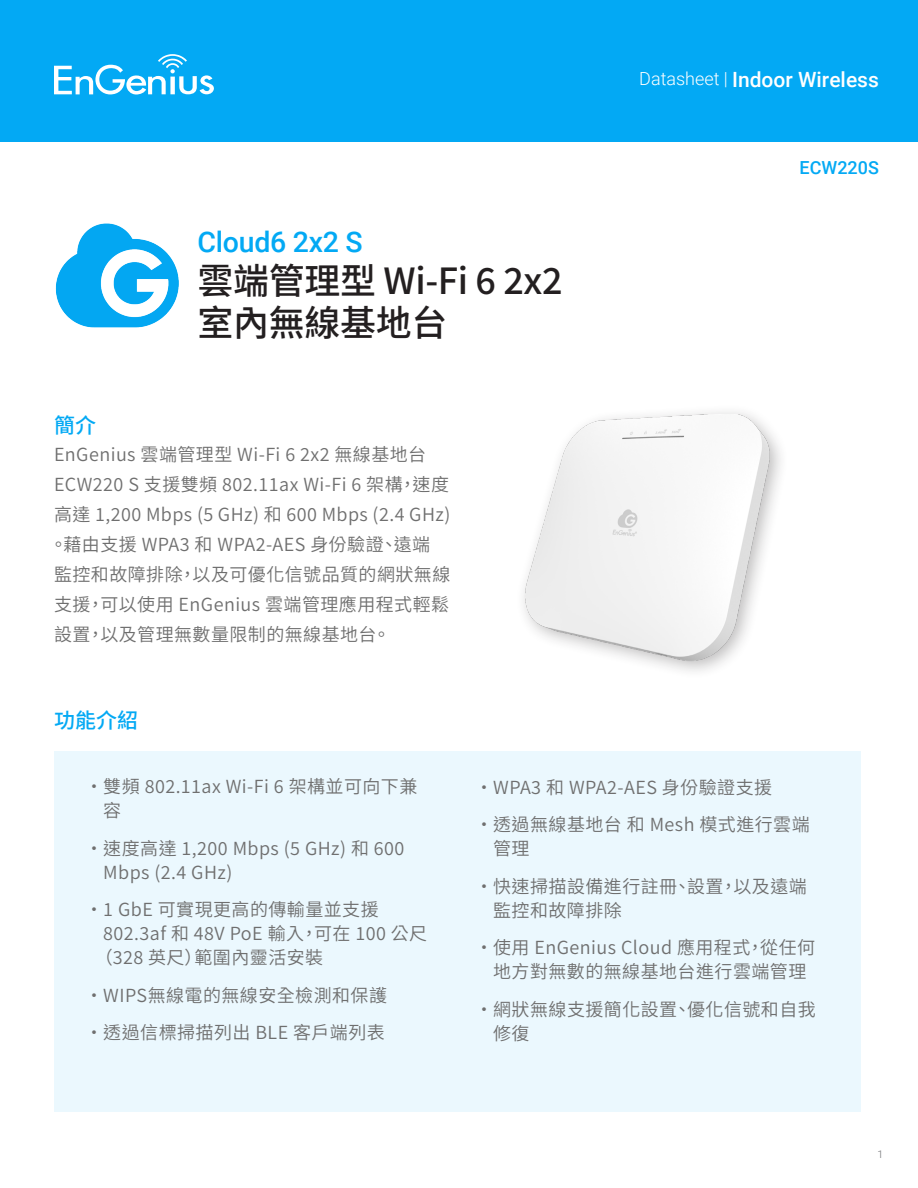
<style>
.page{position:relative;width:918px;height:1188px;background:#fff}
.page>*{position:absolute;margin:0;border:0;box-sizing:border-box;transform-origin:0 0}
.t1{font:500 36px/42px "Source Han Sans TC";letter-spacing:-.01em;color:#231f20}
.t2{font:500 28.5px "Roboto";letter-spacing:-.01em;color:#03a9f4}
.t3{font:500 21px "Roboto";color:#fff}
.t4{font:500 21px "Source Han Sans TC";color:#03a9f4}
.t5{font:18px/24px "Source Han Sans TC";letter-spacing:.025em;color:#6f6f6f}
.t6{font:500 18px "Roboto";color:#03a9f4}
.t7{font:300 10.5px "Roboto";color:#6f7073}
.s1{font-weight:300;font-size:18px}
</style>
<div class="page">
<div style="left:0;top:0;width:918px;height:142px;background:#03a9f4"></div>
<svg style="left:54px;top:54px;width:160px;height:41px"></svg>
<div style="left:54px;top:752px;width:807px;height:360px;background:#ebf8fe"></div>
<img style="left:523px;top:414px;width:258px;height:258px">
<img style="left:55px;top:223px;width:124px;height:105px">
<p class="t3" style="left:639px;top:65px;width:241px"><span class="s1">Datasheet |</span> Indoor Wireless</p>
<p class="t4" style="left:54px;top:413px;width:43px">簡介</p>
<p class="t2" style="left:198px;top:222px;width:167px">Cloud6 2x2 S</p>
<p class="t1" style="left:198px;top:260px;width:367px">雲端管理型 Wi-Fi 6 2x2室內無線基地台</p>
<p class="t5" style="left:50px;top:440px;width:402px;line-height:30px">EnGenius 雲端管理型 Wi-Fi 6 2x2 無線基地台<br>ECW220 S 支援雙頻 802.11ax Wi-Fi 6 架構，速度高達 1,200 Mbps (5 GHz) 和 600 Mbps (2.4 GHz)。藉由支援 WPA3 和 WPA2-AES 身份驗證、遠端監控和故障排除，以及可優化信號品質的網狀無線支援，可以使用 EnGenius 雲端管理應用程式輕鬆設置，以及管理無數量限制的無線基地台。</p>
<p class="t4" style="left:54px;top:709px;width:85px">功能介紹</p>
<p class="t6" style="left:800px;top:155px;width:81px">ECW220S</p>
<p class="t5" style="left:103px;top:775px;width:316px;text-indent:-18px">• 雙頻 802.11ax Wi-Fi 6 架構並可向下兼容</p>
<p class="t5" style="left:103px;top:836px;width:303px;text-indent:-18px">• 速度高達 1,200 Mbps (5 GHz) 和 600<br>Mbps (2.4 GHz)</p>
<p class="t5" style="left:85px;top:898px;width:295px">• 1 GbE 可實現更高的傳輸量並支援</p>
<p class="t5" style="left:103px;top:922px;width:326px">802.3af 和 48V PoE 輸入，可在 100 公尺</p>
<p class="t5" style="left:95px;top:946px;width:230px">（328 英尺）範圍內靈活安裝</p>
<p class="t5" style="left:85px;top:983px;width:303px">• WIPS無線電的無線安全檢測和保護</p>
<p class="t5" style="left:85px;top:1021px;width:301px">• 透過信標掃描列出 BLE 客戶端列表</p>
<p class="t5" style="left:475px;top:775px;width:298px">• WPA3 和 WPA2-AES 身份驗證支援</p>
<p class="t5" style="left:493px;top:813px;width:318px;text-indent:-18px">• 透過無線基地台和 Mesh 模式進行雲端管理</p>
<p class="t5" style="left:493px;top:874px;width:315px;text-indent:-18px">• 快速掃描設備進行註冊、設置，以及遠端監控和故障排除</p>
<p class="t5" style="left:475px;top:936px;width:341px;text-align:center">• 使用 EnGenius Cloud 應用程式，從任何地方對無數的無線基地台進行雲端管理</p>
<p class="t5" style="left:493px;top:997px;width:324px;text-indent:-18px">• 網狀無線支援簡化設置、優化信號和自我修復</p>
<p class="t7" style="left:878px;top:1147px;width:7px">1</p>
</div>
